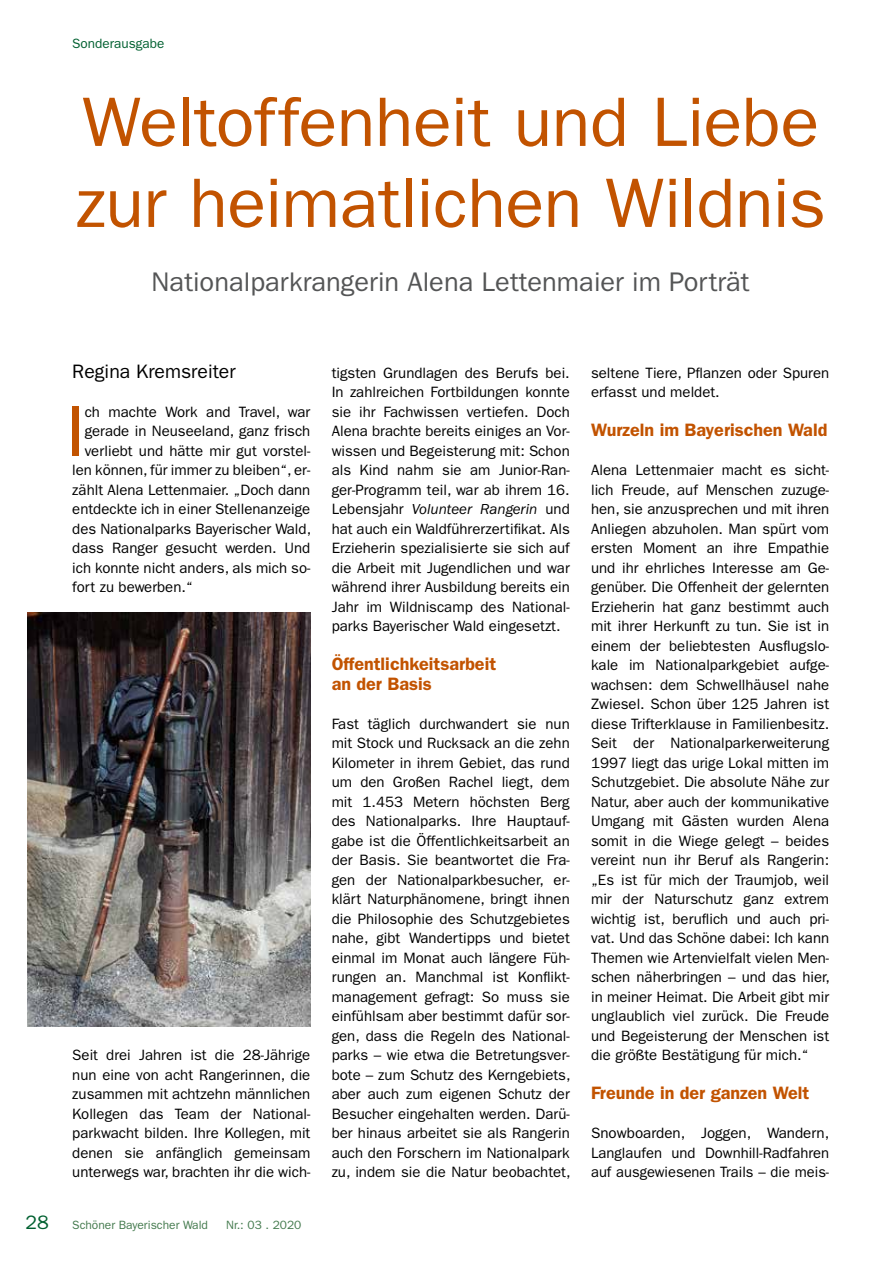
<style>
.page{position:relative;width:893px;height:1263px;background:#fff}
.page>*{position:absolute;margin:0;border:0;box-sizing:border-box;transform-origin:0 0}
.t1{font:71.85px "Franklin Gothic";color:#c25300}
.t2{font:70.2px/81px "Franklin Gothic";letter-spacing:-.005em;color:#c25300}
.t3{font:27px "Franklin Gothic";color:#545556}
.t4{font:19.5px "Franklin Gothic";color:#000}
.t5{font:600 18px/19.5px "Franklin Gothic";color:#c25300}
.t6{font:15px/19.5px "Franklin Gothic";color:#000;text-align:justify}
.t7{font:13.5px "Franklin Gothic";color:#006030}
.t8{font:12px "Franklin Gothic";color:#457b4f}
.s1{font-size:19.5px;color:#006030}
.s2{font-style:italic}
</style>
<div class="page">
<img style="left:27px;top:613px;width:283px;height:413px">
<p class="t7" style="left:72px;top:36px;width:94px">Sonderausgabe</p>
<h2 class="t2" style="left:76px;top:82px;width:751px">Weltoffenheit und Liebe zur heimatlichen Wildnis</h2>
<h3 class="t3" style="left:152px;top:267px;width:599px">Nationalparkrangerin Alena Lettenmaier im Porträt</h3>
<h3 class="t4" style="left:72px;top:360px;width:165px">Regina Kremsreiter</h3>
<h1 class="t1" style="left:66px;top:390px;width:20px">I</h1>
<p class="t6" style="left:85px;top:402px;width:227px">ch machte Work and Travel, war</p>
<p class="t6" style="left:85px;top:421px;width:227px">gerade in Neuseeland, ganz frisch</p>
<p class="t6" style="left:85px;top:441px;width:227px">verliebt und hätte mir gut vorstel-</p>
<p class="t6" style="left:72px;top:460px;width:240px">len können, für immer zu bleiben“, er-</p>
<p class="t6" style="left:72px;top:480px;width:240px">zählt Alena Lettenmaier. „Doch dann</p>
<p class="t6" style="left:72px;top:499px;width:240px">entdeckte ich in einer Stellenanzeige</p>
<p class="t6" style="left:72px;top:519px;width:240px">des Nationalparks Bayerischer Wald,</p>
<p class="t6" style="left:72px;top:538px;width:240px">dass Ranger gesucht werden. Und</p>
<p class="t6" style="left:72px;top:558px;width:240px">ich konnte nicht anders, als mich so-</p>
<p class="t6" style="left:72px;top:577px;width:122px">fort zu bewerben.“</p>
<p class="t6" style="left:72px;top:1045px;width:240px">Seit drei Jahren ist die 28-Jährige nun eine von acht Rangerinnen, die zusammen mit achtzehn männlichen Kollegen das Team der National&shy;parkwacht bilden. Ihre Kollegen, mit denen sie anfänglich gemeinsam unterwegs war, brachten ihr die wich-</p>
<p class="t8" style="left:26px;top:1218px;width:184px"><span class="s1">28</span> Schöner Bayerischer Wald</p>
<p class="t8" style="left:226px;top:1218px;width:77px">Nr.: 03 . 2020</p>
<p class="t6" style="left:332px;top:363px;width:240px">tigsten Grundlagen des Berufs bei.<br>In zahlreichen Fortbildungen konnte sie ihr Fachwissen vertiefen. Doch Alena brachte bereits einiges an Vor&shy;wissen und Begeisterung mit: Schon als Kind nahm sie am Junior-Ran&shy;ger-Programm teil, war ab ihrem 16.<br>Lebensjahr <span class="s2">Volunteer Rangerin</span> und hat auch ein Waldführerzertifikat. Als Erzieherin spezialisierte sie sich auf die Arbeit mit Jugendlichen und war während ihrer Ausbildung bereits ein Jahr im Wildniscamp des National&shy;parks Bayerischer Wald eingesetzt.</p>
<p class="t5" style="left:332px;top:654px;width:166px">Öffentlichkeitsarbeit an der Basis</p>
<p class="t6" style="left:332px;top:714px;width:240px">Fast täglich durchwandert sie nun mit Stock und Rucksack an die zehn Kilometer in ihrem Gebiet, das rund um den Großen Rachel liegt, dem mit 1.453 Metern höchsten Berg des Nationalparks. Ihre Hauptauf&shy;gabe ist die Öffentlichkeitsarbeit an der Basis. Sie beantwortet die Fra&shy;gen der Nationalparkbesucher, er&shy;klärt Naturphänomene, bringt ihnen die Philosophie des Schutzgebietes nahe, gibt Wandertipps und bietet einmal im Monat auch längere Füh&shy;rungen an. Manchmal ist Konflikt&shy;management gefragt: So muss sie einfühlsam aber bestimmt dafür sor&shy;gen, dass die Regeln des National&shy;parks – wie etwa die Betretungsver&shy;bote – zum Schutz des Kerngebiets, aber auch zum eigenen Schutz der Besucher eingehalten werden. Darü&shy;ber hinaus arbeitet sie als Rangerin auch den Forschern im Nationalpark zu, indem sie die Natur beobachtet,</p>
<p class="t6" style="left:591px;top:363px;width:240px">seltene Tiere, Pflanzen oder Spuren erfasst und meldet.</p>
<p class="t5" style="left:591px;top:420px;width:238px">Wurzeln im Bayerischen Wald</p>
<p class="t6" style="left:591px;top:460px;width:240px">Alena Lettenmaier macht es sicht&shy;lich Freude, auf Menschen zuzuge&shy;hen, sie anzusprechen und mit ihren Anliegen abzuholen. Man spürt vom ersten Moment an ihre Empathie und ihr ehrliches Interesse am Ge&shy;genüber. Die Offenheit der gelernten Erzieherin hat ganz bestimmt auch mit ihrer Herkunft zu tun. Sie ist in einem der beliebtesten Ausflugslo&shy;kale im Nationalparkgebiet aufge&shy;wachsen: dem Schwellhäusel nahe Zwiesel. Schon über 125 Jahren ist diese Trifterklause in Familienbesitz.<br>Seit der Nationalparkerweiterung 1997 liegt das urige Lokal mitten im Schutzgebiet. Die absolute Nähe zur Natur, aber auch der kommunikative Umgang mit Gästen wurden Alena somit in die Wiege gelegt – beides vereint nun ihr Beruf als Rangerin: „Es ist für mich der Traumjob, weil mir der Naturschutz ganz extrem wichtig ist, beruflich und auch pri&shy;vat. Und das Schöne dabei: Ich kann Themen wie Artenvielfalt vielen Men&shy;schen näherbringen – und das hier, in meiner Heimat. Die Arbeit gibt mir unglaublich viel zurück. Die Freude und Begeisterung der Menschen ist die größte Bestätigung für mich.“</p>
<p class="t5" style="left:591px;top:1083px;width:220px">Freunde in der ganzen Welt</p>
<p class="t6" style="left:591px;top:1123px;width:240px">Snowboarden, Joggen, Wandern, Langlaufen und Downhill-Radfahren auf ausgewiesenen Trails – die meis-</p>
</div>
